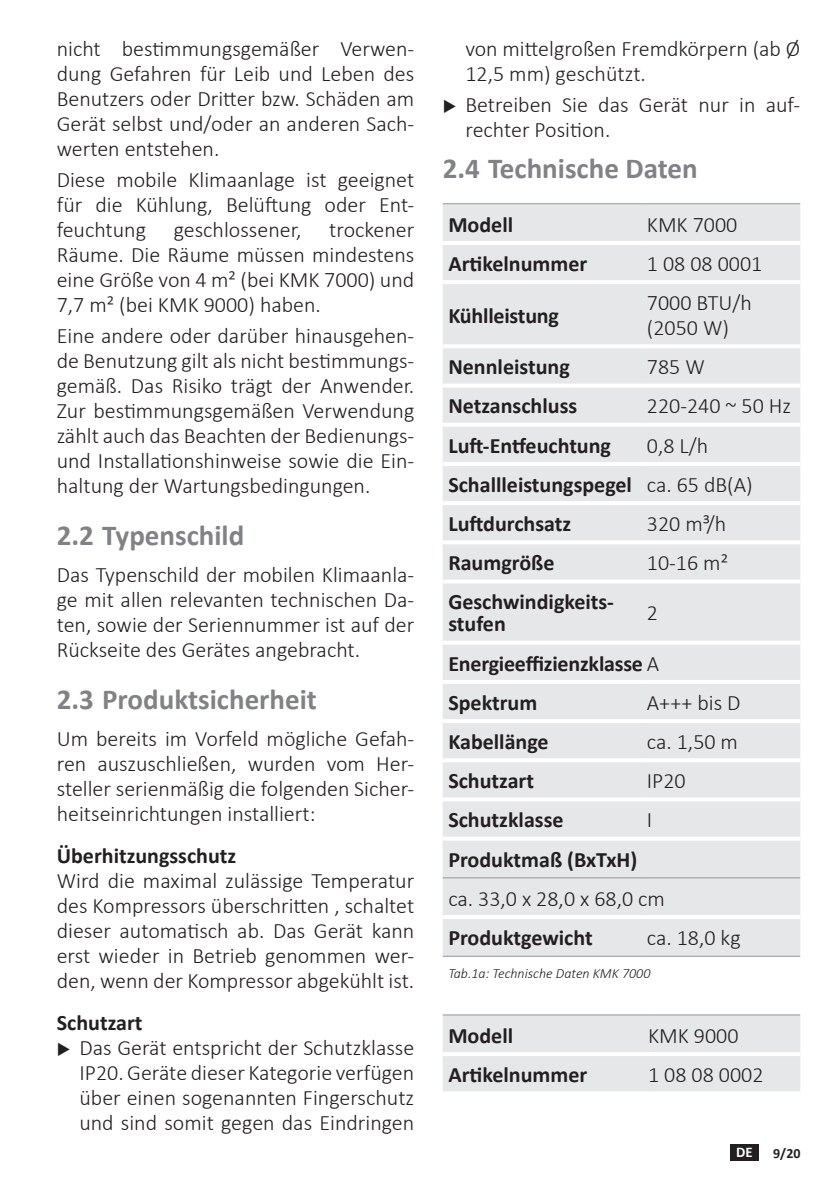
<style>
.page{position:relative;width:840px;height:1191px;background:#fff}
.page>*{position:absolute;margin:0;border:0;box-sizing:border-box;transform-origin:0 0}
.t1{font:700 29px "Calibri";color:#808285}
.t2{font:300 22px/25px "Calibri";color:#231f20;text-align:justify}
.t3{font:700 22px/39.2px "Calibri";color:#231f20}
.t4{font:700 14.8px "Calibri";color:#fff}
.t5{font:italic 300 14px "Calibri";color:#231f20}
.t6{font:700 14px "Calibri";color:#231f20}
.s1{font-weight:300}
</style>
<div class="page">
<div style="left:729px;top:1144px;width:29px;height:16px;background:#231f20"></div>
<div style="left:442px;top:204px;width:357px;height:751px;background:#e6e7e9"></div>
<hr style="left:442px;top:877px;width:204px;height:1px;background:#939598">
<hr style="left:646px;top:877px;width:153px;height:1px;background:#939598">
<hr style="left:442px;top:241px;width:204px;height:4px;background:#fff">
<hr style="left:646px;top:241px;width:153px;height:4px;background:#fff">
<hr style="left:442px;top:280px;width:204px;height:4px;background:#fff">
<hr style="left:646px;top:280px;width:153px;height:4px;background:#fff">
<hr style="left:442px;top:344px;width:204px;height:4px;background:#fff">
<hr style="left:646px;top:344px;width:153px;height:4px;background:#fff">
<svg style="left:442px;top:383px;width:204px;height:4px"></svg>
<svg style="left:646px;top:383px;width:153px;height:4px"></svg>
<hr style="left:442px;top:423px;width:204px;height:4px;background:#fff">
<hr style="left:646px;top:423px;width:153px;height:4px;background:#fff">
<hr style="left:442px;top:462px;width:204px;height:4px;background:#fff">
<hr style="left:646px;top:462px;width:153px;height:4px;background:#fff">
<hr style="left:442px;top:501px;width:204px;height:4px;background:#fff">
<hr style="left:646px;top:501px;width:153px;height:4px;background:#fff">
<hr style="left:442px;top:540px;width:204px;height:4px;background:#fff">
<hr style="left:646px;top:540px;width:153px;height:4px;background:#fff">
<svg style="left:442px;top:579px;width:204px;height:4px"></svg>
<svg style="left:646px;top:579px;width:153px;height:4px"></svg>
<svg style="left:442px;top:640px;width:204px;height:4px"></svg>
<svg style="left:646px;top:640px;width:153px;height:4px"></svg>
<hr style="left:442px;top:680px;width:204px;height:4px;background:#fff">
<hr style="left:646px;top:680px;width:153px;height:4px;background:#fff">
<hr style="left:442px;top:719px;width:204px;height:4px;background:#fff">
<hr style="left:646px;top:719px;width:153px;height:4px;background:#fff">
<hr style="left:442px;top:758px;width:204px;height:4px;background:#fff">
<hr style="left:646px;top:758px;width:153px;height:4px;background:#fff">
<hr style="left:442px;top:797px;width:204px;height:4px;background:#fff">
<hr style="left:646px;top:797px;width:153px;height:4px;background:#fff">
<svg style="left:442px;top:836px;width:204px;height:4px"></svg>
<svg style="left:646px;top:836px;width:153px;height:4px"></svg>
<hr style="left:442px;top:915px;width:204px;height:4px;background:#fff">
<hr style="left:646px;top:915px;width:153px;height:4px;background:#fff">
<hr style="left:442px;top:203px;width:204px;height:1px;background:#939598">
<hr style="left:646px;top:203px;width:153px;height:1px;background:#939598">
<hr style="left:442px;top:955px;width:204px;height:1px;background:#939598">
<hr style="left:646px;top:955px;width:153px;height:1px;background:#939598">
<div style="left:442px;top:1015px;width:357px;height:76px;background:#e6e7e9"></div>
<hr style="left:442px;top:1052px;width:205px;height:4px;background:#fff">
<hr style="left:647px;top:1052px;width:152px;height:4px;background:#fff">
<hr style="left:442px;top:1014px;width:205px;height:1px;background:#939598">
<hr style="left:647px;top:1014px;width:152px;height:1px;background:#939598">
<p class="t2" style="left:57px;top:36px;width:359px">nicht bestimmungsgemäßer Verwen&shy;dung Gefahren für Leib und Leben des Benutzers oder Dritter bzw. Schäden am Gerät selbst und/oder an anderen Sach&shy;werten entstehen.</p>
<p class="t2" style="left:57px;top:167px;width:359px">Diese mobile Klimaanlage ist geeignet für die Kühlung, Belüftung oder Ent&shy;feuchtung</p>
<p class="t2" style="left:57px;top:217px;width:359px;text-indent:272px">trockener Räume. Die Räume müssen mindestens eine Größe von 4 m² (bei KMK 7000) und 7,7 m² (bei KMK 9000) haben.</p>
<p class="t2" style="left:57px;top:322px;width:359px">Eine andere oder darüber hinausgehen&shy;de Benutzung gilt als nicht bestimmungs&shy;gemäß. Das Risiko trägt der Anwender.<br>Zur bestimmungsgemäßen Verwendung zählt auch das Beachten der Bedienungs&shy;und Installationshinweise sowie die Ein&shy;haltung der Wartungsbedingungen.</p>
<h1 class="t1" style="left:57px;top:515px;width:189px">2.2 Typenschild</h1>
<p class="t2" style="left:57px;top:562px;width:359px">Das Typenschild der mobilen Klimaanla&shy;ge mit allen relevanten technischen Da&shy;ten, sowie der Seriennummer ist auf der Rückseite des Gerätes angebracht.</p>
<h1 class="t1" style="left:57px;top:679px;width:261px">2.3 Produktsicherheit</h1>
<p class="t2" style="left:57px;top:726px;width:359px">Um bereits im Vorfeld mögliche Gefah&shy;ren auszuschließen, wurden vom Her&shy;steller serienmäßig die folgenden Sicher&shy;heitseinrichtungen installiert:</p>
<p class="t3" style="left:57px;top:835px;width:181px">Überhitzungsschutz</p>
<p class="t2" style="left:57px;top:868px;width:359px">Wird die maximal zulässige Temperatur des Kompressors überschritten , schaltet dieser automatisch ab. Das Gerät kann erst wieder in Betrieb genommen wer&shy;den, wenn der Kompressor abgekühlt ist.</p>
<p class="t3" style="left:57px;top:1002px;width:87px">Schutzart</p>
<p class="t2" style="left:79px;top:1035px;width:336px">Das Gerät entspricht der Schutzklasse IP20. Geräte dieser Kategorie verfügen über einen sogenannten Fingerschutz und sind somit gegen das Eindringen</p>
<p class="t2" style="left:174px;top:217px;width:129px">geschlossener,</p>
<p class="t2" style="left:465px;top:36px;width:336px">von mittelgroßen Fremdkörpern (ab Ø<br>12,5 mm) geschützt.</p>
<p class="t2" style="left:465px;top:92px;width:336px">Betreiben Sie das Gerät nur in auf&shy;rechter Position.</p>
<h1 class="t1" style="left:442px;top:148px;width:256px">2.4 Technische Daten</h1>
<p class="t3" style="left:448px;top:204px;width:66px">Modell</p>
<p class="t2" style="left:646px;top:212px;width:92px">KMK 7000</p>
<p class="t3" style="left:448px;top:244px;width:140px">Artikelnummer</p>
<p class="t2" style="left:646px;top:251px;width:117px">1 08 08 0001</p>
<p class="t3" style="left:448px;top:295px;width:112px">Kühlleistung</p>
<p class="t2" style="left:646px;top:290px;width:106px">7000 BTU/h (2050 W)</p>
<p class="t3" style="left:448px;top:347px;width:123px">Nennleistung</p>
<p class="t2" style="left:646px;top:354px;width:59px">785 W</p>
<p class="t3" style="left:448px;top:386px;width:130px">Netzanschluss</p>
<p class="t2" style="left:646px;top:393px;width:146px">220-240 ~ 50 Hz</p>
<p class="t3" style="left:448px;top:425px;width:164px">Luft-Entfeuchtung</p>
<p class="t3" style="left:448px;top:425px;width:306px;text-indent:198px"><span class="s1">0,8 L/h<br></span>Schallleistungspegel <span class="s1">ca. 65 dB(A)<br></span>Luftdurchsatz</p>
<p class="t2" style="left:646px;top:511px;width:81px">320 m³/h</p>
<p class="t3" style="left:448px;top:543px;width:108px">Raumgröße</p>
<p class="t2" style="left:646px;top:550px;width:83px">10-16 m²</p>
<p class="t3" style="left:448px;top:591px;width:167px;line-height:22px">Geschwindigkeits&shy;stufen</p>
<p class="t2" style="left:646px;top:600px;width:13px">2</p>
<p class="t3" style="left:448px;top:643px;width:212px">Energieeffizienzklasse <span class="s1">A<br></span>Spektrum</p>
<p class="t2" style="left:646px;top:690px;width:95px">A+++ bis D</p>
<p class="t3" style="left:448px;top:722px;width:102px">Kabellänge</p>
<p class="t2" style="left:646px;top:729px;width:93px">ca. 1,50 m</p>
<p class="t3" style="left:448px;top:761px;width:87px">Schutzart</p>
<p class="t2" style="left:646px;top:768px;width:40px">IP20</p>
<p class="t3" style="left:448px;top:800px;width:117px">Schutzklasse</p>
<p class="t2" style="left:646px;top:807px;width:7px">I</p>
<p class="t3" style="left:448px;top:839px;width:190px">Produktmaß (BxTxH)</p>
<p class="t2" style="left:448px;top:885px;width:218px">ca. 33,0 x 28,0 x 68,0 cm</p>
<p class="t3" style="left:448px;top:917px;width:146px">Produktgewicht</p>
<p class="t2" style="left:646px;top:925px;width:95px">ca. 18,0 kg</p>
<p class="t5" style="left:448px;top:964px;width:203px">Tab.1a: Technische Daten KMK 7000</p>
<p class="t3" style="left:448px;top:1015px;width:66px">Modell</p>
<p class="t2" style="left:647px;top:1022px;width:92px">KMK 9000</p>
<p class="t3" style="left:448px;top:1054px;width:140px">Artikelnummer</p>
<p class="t2" style="left:647px;top:1062px;width:117px">1 08 08 0002</p>
<p class="t4" style="left:735px;top:1141px;width:18px">DE</p>
<p class="t6" style="left:772px;top:1143px;width:29px">9/20</p>
</div>
